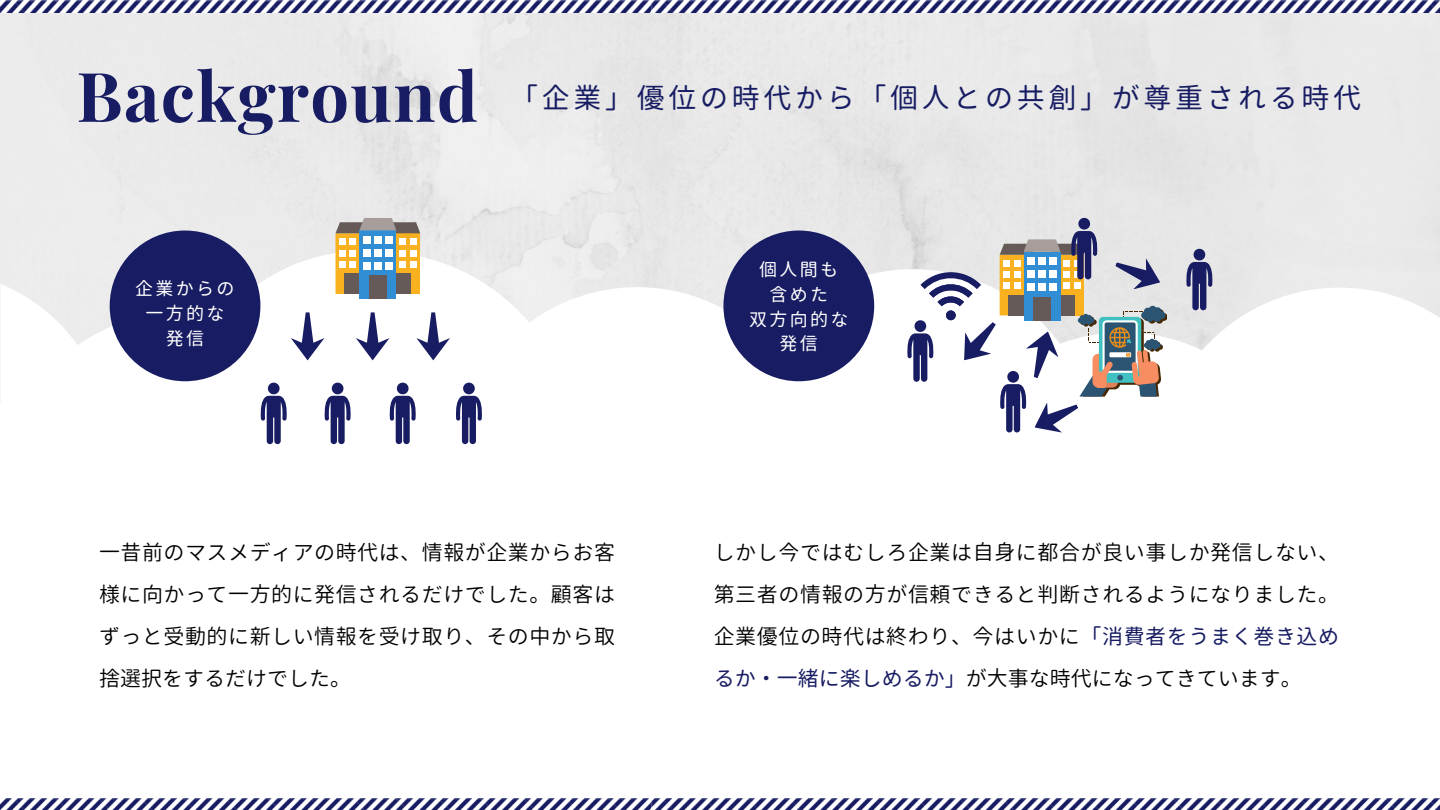
<style>
.page{position:relative;width:1440px;height:810px;background:#fff}
.page>*{position:absolute;margin:0;border:0;box-sizing:border-box;transform-origin:0 0}
.t1{font:700 68.6px "Playfair Display";letter-spacing:.02em;color:#181d63}
.t2{font:28px "Gen Jyuu Gothic";letter-spacing:.13em;color:#181d63}
.t3{font:21px/42px "Gen Jyuu Gothic";letter-spacing:.025em;color:#000;text-align:justify}
.t4{font:18px/24.8px "Gen Jyuu Gothic";letter-spacing:.13em;color:#fff;text-align:center}
.s1{color:#181d63}
</style>
<div class="page">
<div style="left:0;top:12px;width:1440px;height:239px;background:#e9e9e9"></div>
<img style="left:0;top:0;width:652px;height:12px">
<img style="left:652px;top:0;width:788px;height:12px">
<svg style="left:0;top:251px;width:1440px;height:194px"></svg>
<img style="left:0;top:798px;width:652px;height:12px">
<img style="left:652px;top:798px;width:788px;height:12px">
<div style="left:385px;top:233px;width:35px;height:61px;background:#f9b11f"></div>
<div style="left:399px;top:238px;width:7px;height:7px;background:#fff"></div>
<div style="left:410px;top:238px;width:7px;height:7px;background:#fff"></div>
<div style="left:399px;top:250px;width:7px;height:6px;background:#fff"></div>
<div style="left:410px;top:250px;width:7px;height:6px;background:#fff"></div>
<div style="left:399px;top:261px;width:7px;height:7px;background:#fff"></div>
<div style="left:410px;top:261px;width:7px;height:7px;background:#fff"></div>
<div style="left:394px;top:273px;width:17px;height:21px;background:#655a58"></div>
<div style="left:336px;top:233px;width:34px;height:61px;background:#f9b11f"></div>
<div style="left:339px;top:238px;width:7px;height:7px;background:#fff"></div>
<div style="left:350px;top:238px;width:6px;height:7px;background:#fff"></div>
<div style="left:339px;top:250px;width:7px;height:6px;background:#fff"></div>
<svg style="left:350px;top:250px;width:6px;height:6px"></svg>
<div style="left:339px;top:261px;width:7px;height:7px;background:#fff"></div>
<div style="left:350px;top:261px;width:6px;height:7px;background:#fff"></div>
<div style="left:344px;top:273px;width:17px;height:21px;background:#655a58"></div>
<div style="left:359px;top:230px;width:37px;height:69px;background:#318ed4"></div>
<svg style="left:336px;top:218px;width:84px;height:15px"></svg>
<div style="left:363px;top:236px;width:7px;height:7px;background:#fff"></div>
<div style="left:374px;top:236px;width:7px;height:7px;background:#fff"></div>
<div style="left:385px;top:236px;width:8px;height:7px;background:#fff"></div>
<div style="left:363px;top:249px;width:7px;height:7px;background:#fff"></div>
<div style="left:374px;top:249px;width:7px;height:7px;background:#fff"></div>
<div style="left:385px;top:249px;width:8px;height:7px;background:#fff"></div>
<div style="left:363px;top:262px;width:7px;height:7px;background:#fff"></div>
<div style="left:374px;top:262px;width:7px;height:7px;background:#fff"></div>
<div style="left:385px;top:262px;width:8px;height:7px;background:#fff"></div>
<div style="left:369px;top:276px;width:18px;height:23px;background:#655a58"></div>
<svg style="left:260px;top:383px;width:27px;height:61px"></svg>
<svg style="left:324px;top:383px;width:27px;height:61px"></svg>
<svg style="left:389px;top:383px;width:27px;height:61px"></svg>
<svg style="left:455px;top:383px;width:27px;height:61px"></svg>
<svg style="left:1186px;top:249px;width:27px;height:61px;background:#71749c"></svg>
<svg style="left:291px;top:312px;width:33px;height:48px"></svg>
<svg style="left:356px;top:312px;width:33px;height:48px"></svg>
<svg style="left:416px;top:312px;width:34px;height:48px"></svg>
<svg style="left:907px;top:218px;width:260px;height:225px"></svg>
<div style="left:110px;top:231px;width:150px;height:150px;background:#181d63;border-radius:50%"></div>
<div style="left:723px;top:231px;width:151px;height:150px;background:#181d63;border-radius:50%"></div>
<h1 class="t1" style="left:76px;top:48px;width:403px">Background</h1>
<p class="t4" style="left:135px;top:276px;width:101px">企業からの一方的な発信</p>
<h2 class="t2" style="left:510px;top:78px;width:853px">「企業」優位の時代から「個人との共創」が尊重される時代</h2>
<p class="t4" style="left:749px;top:257px;width:101px">個人間も含めた<br>双方向的な発信</p>
<p class="t3" style="left:99px;top:531px;width:517px">一昔前のマスメディアの時代は、情報が企業からお客様に向かって一方的に発信されるだけでした。顧客はずっと受動的に新しい情報を受け取り、その中から取捨選択をするだけでした。</p>
<p class="t3" style="left:714px;top:531px;width:627px">しかし今ではむしろ企業は自身に都合が良い事しか発信しない、第三者の情報の方が信頼できると判断されるようになりました。企業優位の時代は終わり、今はいかに<span class="s1">「消費者をうまく巻き込めるか・一緒に楽しめるか」</span>が大事な時代になってきています。</p>
</div>
